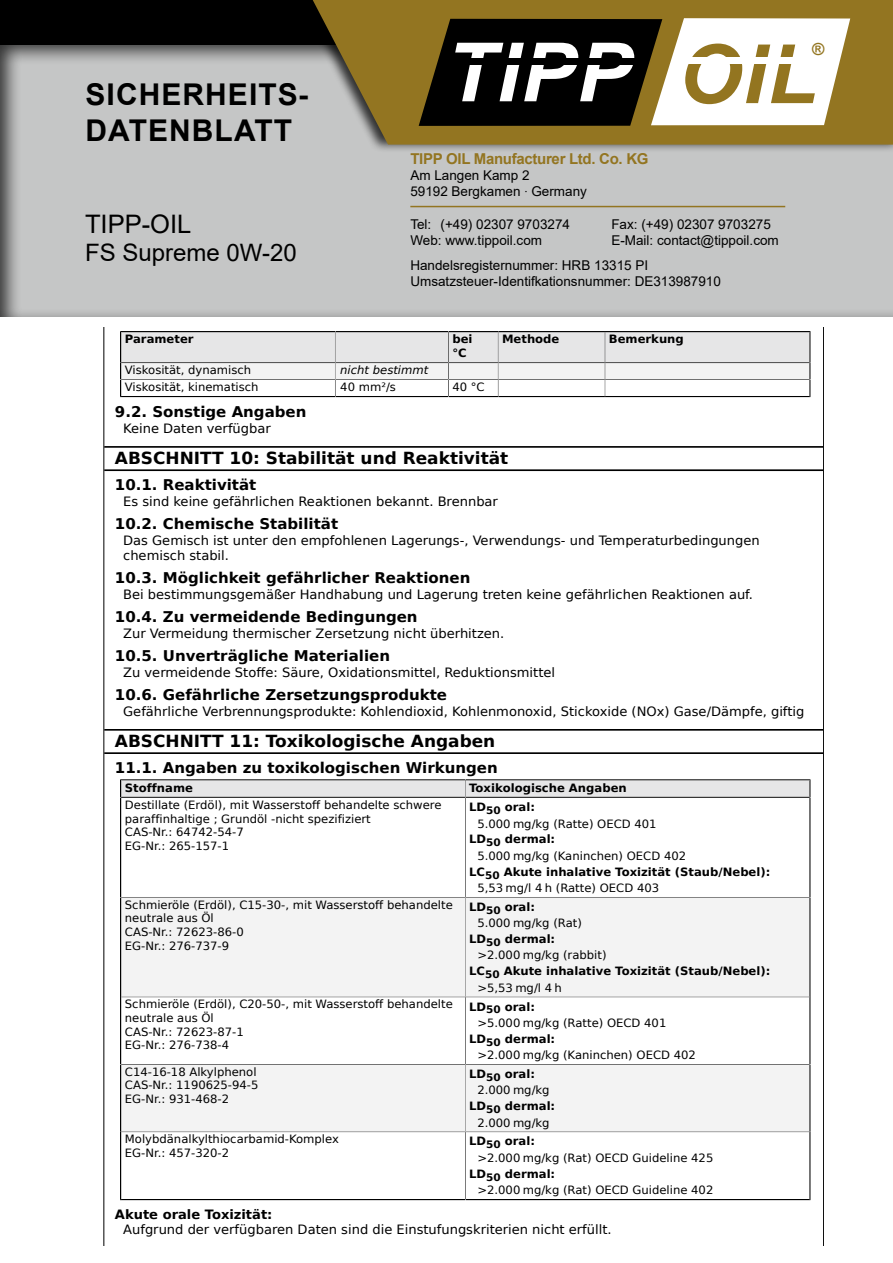
<style>
.page{position:relative;width:893px;height:1263px;background:#fff}
.page>*{position:absolute;margin:0;border:0;box-sizing:border-box;transform-origin:0 0}
.t1{font:italic 700 81.75px "Arial";letter-spacing:.015em;color:#fff}
.t2{font:700 30px/36px "Arial";letter-spacing:.035em;color:#000}
.t3{font:25.5px "Arial";color:#000}
.t4{font:24px "Arial";color:#000}
.t5{font:700 16.65px "DejaVu Sans";color:#000}
.t6{font:700 16.65px "Arial";color:#937520}
.t7{font:700 15px "Arial";letter-spacing:-.02em;color:#937521}
.t8{font:700 14.7px "DejaVu Sans";color:#000}
.t9{font:13.5px/16.2px "Arial";color:#000}
.t10{font:12.9px/15.5px "DejaVu Sans";color:#000}
.t11{font:11.4px/13.6px "DejaVu Sans";color:#000}
.t12{font:700 11.4px/13.6px "DejaVu Sans";color:#000}
.t13{font:italic 11.4px "DejaVu Sans";color:#000}
.s1{font-weight:400}
.s2{color:#937520}
.s3{font-family:"Helvetica Neue LT Std";font-weight:100;font-stretch:condensed}
.s4{font-weight:700}
</style>
<div class="page">
<div style="left:0;top:43px;width:893px;height:276px;background:#000;opacity:.75"></div>
<div style="left:0;top:0;width:893px;height:45px;background:#000"></div>
<div style="left:292px;top:0;width:601px;height:153px;background:#000;opacity:.75"></div>
<svg style="left:308px;top:0;width:585px;height:145px;background:#937a34"></svg>
<svg style="left:419px;top:18px;width:431px;height:108px"></svg>
<div style="left:445px;top:43px;width:184px;height:76px;background:#000"></div>
<div style="left:469px;top:58px;width:170px;height:6px;background:#000"></div>
<div style="left:685px;top:58px;width:109px;height:6px;background:#fff"></div>
<hr style="left:410px;top:206px;width:375px;height:1px;background:#937521">
<hr style="left:823px;top:327px;width:1px;height:919px;background:#000">
<hr style="left:103px;top:327px;width:1px;height:919px;background:#000">
<svg style="left:120px;top:331px;width:691px;height:66px"></svg>
<hr style="left:104px;top:446px;width:719px;height:2px;background:#000">
<hr style="left:104px;top:469px;width:719px;height:2px;background:#000">
<hr style="left:104px;top:729px;width:719px;height:2px;background:#000">
<hr style="left:104px;top:752px;width:719px;height:2px;background:#000">
<svg style="left:120px;top:779px;width:691px;height:421px"></svg>
<h2 class="t2" style="left:86px;top:77px;width:224px">SICHERHEITS-<br>DATENBLATT</h2>
<p class="t3" style="left:85px;top:206px;width:108px">TIPP-OIL</p>
<p class="t4" style="left:85px;top:236px;width:213px">FS Supreme 0W-20</p>
<p class="t12" style="left:115px;top:242px;width:156px">Druckdatum: <span class="s1">01.03.2021<br></span>Version: <span class="s1">4</span></p>
<h1 class="t1" style="left:445px;top:18px;width:373px">TIPP <span class="s2">OIL</span></h1>
<h3 class="t6" style="left:812px;top:38px;width:14px">®</h3>
<h3 class="t7" style="left:410px;top:148px;width:240px">TIPP OIL Manufacturer Ltd. Co. KG</h3>
<p class="t9" style="left:410px;top:167px;width:178px">Am Langen Kamp 2<br>59192 Bergkamen <span class="s3">·</span> Germany</p>
<p class="t9" style="left:410px;top:216px;width:161px">Tel: (+49) 02307 9703274</p>
<p class="t9" style="left:611px;top:216px;width:161px">Fax: (+49) 02307 9703275</p>
<p class="t9" style="left:410px;top:232px;width:133px">Web: www.tippoil.com</p>
<p class="t9" style="left:410px;top:228px;width:370px;line-height:25.2px;text-indent:201px">E-Mail: contact@tippoil.com<br>Handelsregisternummer: HRB 13315 PI</p>
<p class="t9" style="left:410px;top:273px;width:312px">Umsatzsteuer-Identifkationsnummer: DE313987910</p>
<p class="t12" style="left:125px;top:332px;width:70px">Parameter</p>
<p class="t12" style="left:452px;top:332px;width:22px">bei °C</p>
<p class="t12" style="left:502px;top:332px;width:59px">Methode</p>
<p class="t12" style="left:609px;top:332px;width:77px">Bemerkung</p>
<p class="t11" style="left:125px;top:363px;width:128px">Viskosität, dynamisch</p>
<p class="t13" style="left:340px;top:362px;width:90px">nicht bestimmt</p>
<p class="t11" style="left:125px;top:380px;width:135px">Viskosität, kinematisch</p>
<p class="t11" style="left:340px;top:380px;width:57px">40 mm²/s</p>
<p class="t11" style="left:452px;top:380px;width:34px">40 °C</p>
<p class="t8" style="left:115px;top:400px;width:193px">9.2. Sonstige Angaben</p>
<p class="t10" style="left:123px;top:421px;width:149px">Keine Daten verfügbar</p>
<p class="t5" style="left:115px;top:444px;width:395px">ABSCHNITT 10: Stabilität und Reaktivität</p>
<p class="t8" style="left:115px;top:472px;width:143px">10.1. Reaktivität</p>
<p class="t10" style="left:123px;top:493px;width:376px">Es sind keine gefährlichen Reaktionen bekannt. Brennbar</p>
<p class="t8" style="left:115px;top:511px;width:225px">10.2. Chemische Stabilität</p>
<p class="t10" style="left:123px;top:532px;width:638px">Das Gemisch ist unter den empfohlenen Lagerungs-, Verwendungs- und Temperaturbedingungen chemisch stabil.</p>
<p class="t8" style="left:115px;top:566px;width:357px">10.3. Möglichkeit gefährlicher Reaktionen</p>
<p class="t10" style="left:123px;top:587px;width:631px">Bei bestimmungsgemäßer Handhabung und Lagerung treten keine gefährlichen Reaktionen auf.</p>
<p class="t8" style="left:115px;top:605px;width:304px">10.4. Zu vermeidende Bedingungen</p>
<p class="t10" style="left:123px;top:626px;width:383px">Zur Vermeidung thermischer Zersetzung nicht überhitzen.</p>
<p class="t8" style="left:115px;top:644px;width:277px">10.5. Unverträgliche Materialien</p>
<p class="t10" style="left:123px;top:665px;width:433px">Zu vermeidende Stoffe: Säure, Oxidationsmittel, Reduktionsmittel</p>
<p class="t8" style="left:115px;top:683px;width:334px">10.6. Gefährliche Zersetzungsprodukte</p>
<p class="t10" style="left:123px;top:704px;width:683px">Gefährliche Verbrennungsprodukte: Kohlendioxid, Kohlenmonoxid, Stickoxide (NOx) Gase/Dämpfe, giftig</p>
<p class="t5" style="left:115px;top:727px;width:382px">ABSCHNITT 11: Toxikologische Angaben</p>
<p class="t8" style="left:115px;top:755px;width:384px">11.1. Angaben zu toxikologischen Wirkungen</p>
<p class="t12" style="left:125px;top:780px;width:70px">Stoffname</p>
<p class="t12" style="left:469px;top:780px;width:159px">Toxikologische Angaben</p>
<p class="t11" style="left:125px;top:798px;width:318px">Destillate (Erdöl), mit Wasserstoff behandelte schwere paraffinhaltige ; Grundöl -nicht spezifiziert<br>CAS-Nr.: 64742-54-7<br>EG-Nr.: 265-157-1</p>
<p class="t12" style="left:469px;top:800px;width:67px">LD<sub>50</sub> oral:</p>
<p class="t11" style="left:477px;top:816px;width:181px">5.000 mg/kg (Ratte) OECD 401</p>
<p class="t12" style="left:469px;top:832px;width:88px">LD<sub>50</sub> dermal:</p>
<p class="t11" style="left:477px;top:848px;width:210px">5.000 mg/kg (Kaninchen) OECD 402</p>
<p class="t12" style="left:469px;top:864px;width:303px">LC<sub>50</sub> Akute inhalative Toxizität (Staub/Nebel):</p>
<p class="t11" style="left:477px;top:881px;width:183px">5,53 mg/l 4 h (Ratte) OECD 403</p>
<p class="t11" style="left:125px;top:897px;width:329px">Schmieröle (Erdöl), C15-30-, mit Wasserstoff behandelte neutrale aus Öl<br>CAS-Nr.: 72623-86-0<br>EG-Nr.: 276-737-9</p>
<p class="t12" style="left:469px;top:900px;width:67px">LD<sub>50</sub> oral:</p>
<p class="t11" style="left:477px;top:916px;width:106px">5.000 mg/kg (Rat)</p>
<p class="t12" style="left:469px;top:932px;width:88px">LD<sub>50</sub> dermal:</p>
<p class="t11" style="left:477px;top:948px;width:131px">&gt;2.000 mg/kg (rabbit)</p>
<p class="t12" style="left:469px;top:964px;width:303px">LC<sub>50</sub> Akute inhalative Toxizität (Staub/Nebel):</p>
<p class="t11" style="left:477px;top:980px;width:86px">&gt;5,53 mg/l 4 h</p>
<p class="t11" style="left:125px;top:997px;width:329px">Schmieröle (Erdöl), C20-50-, mit Wasserstoff behandelte neutrale aus Öl<br>CAS-Nr.: 72623-87-1<br>EG-Nr.: 276-738-4</p>
<p class="t12" style="left:469px;top:999px;width:67px">LD<sub>50</sub> oral:</p>
<p class="t11" style="left:477px;top:1016px;width:190px">&gt;5.000 mg/kg (Ratte) OECD 401</p>
<p class="t12" style="left:469px;top:1032px;width:88px">LD<sub>50</sub> dermal:</p>
<p class="t11" style="left:477px;top:1048px;width:220px">&gt;2.000 mg/kg (Kaninchen) OECD 402</p>
<p class="t11" style="left:125px;top:1065px;width:135px">C14-16-18 Alkylphenol<br>CAS-Nr.: 1190625-94-5<br>EG-Nr.: 931-468-2</p>
<p class="t12" style="left:469px;top:1067px;width:67px">LD<sub>50</sub> oral:</p>
<p class="t11" style="left:477px;top:1083px;width:74px">2.000 mg/kg</p>
<p class="t12" style="left:469px;top:1099px;width:88px">LD<sub>50</sub> dermal:</p>
<p class="t11" style="left:477px;top:1115px;width:74px">2.000 mg/kg</p>
<p class="t11" style="left:125px;top:1132px;width:216px">Molybdänalkylthiocarbamid-Komplex<br>EG-Nr.: 457-320-2</p>
<p class="t12" style="left:469px;top:1134px;width:67px">LD<sub>50</sub> oral:</p>
<p class="t11" style="left:477px;top:1150px;width:237px">&gt;2.000 mg/kg (Rat) OECD Guideline 425</p>
<p class="t12" style="left:469px;top:1166px;width:88px">LD<sub>50</sub> dermal:</p>
<p class="t11" style="left:477px;top:1183px;width:237px">&gt;2.000 mg/kg (Rat) OECD Guideline 402</p>
<p class="t10" style="left:123px;top:1206px;width:490px;text-indent:-8px"><span class="s4">Akute orale Toxizität:<br></span>Aufgrund der verfügbaren Daten sind die Einstufungskriterien nicht erfüllt.</p>
</div>
